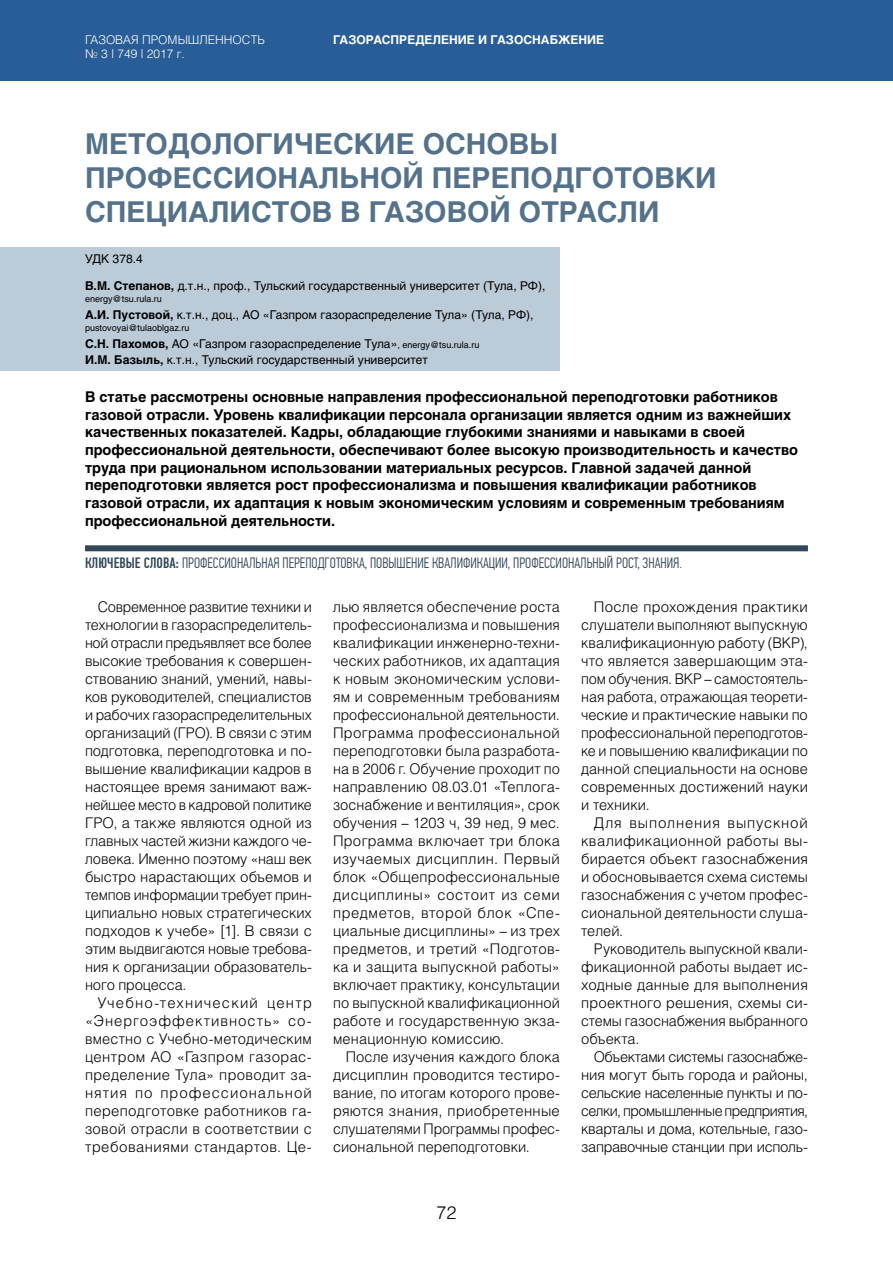
<style>
.page{position:relative;width:893px;height:1263px;background:#fff}
.page>*{position:absolute;margin:0;border:0;box-sizing:border-box;transform-origin:0 0}
.t1{font:700 28.5px/34.2px "Helios C";color:#54728b}
.t2{font:300 18px "Helios";color:#000}
.t3{font:300 15px "PF Din Text Comp Pro";color:#32485a}
.t4{font:300 14.7px/18px "Helios";color:#000;text-align:justify}
.t5{font:300 14.7px/18px "Helios";color:#000;text-align:justify;scale:.96 1}
.t6{font:700 14.7px/17.7px "Helios C";color:#000}
.t7{font:12px/16.5px "Helios C";color:#000}
.t8{font:300 12px/14.4px "Helios";color:#fff}
.t9{font:700 12px "Helios C";color:#fff}
.t10{font:9px "Helios C";color:#000}
.s1{font-weight:700}
.s2{font-size:9px}
.s3{font-weight:500}
</style>
<div class="page">
<div style="left:0;top:0;width:893px;height:81px;background:#295d97"></div>
<div style="left:0;top:247px;width:560px;height:124px;background:#bbcbd8"></div>
<div style="left:85px;top:545px;width:723px;height:6px;background:#32485a"></div>
<p class="t8" style="left:85px;top:32px;width:181px">ГАЗОВАЯ ПРОМЫШЛЕННОСТЬ № 3 | 749 | 2017 г.</p>
<p class="t9" style="left:333px;top:32px;width:273px">ГАЗОРАСПРЕДЕЛЕНИЕ И ГАЗОСНАБЖЕНИЕ</p>
<h1 class="t1" style="left:85px;top:127px;width:633px">МЕТОДОЛОГИЧЕСКИЕ ОСНОВЫ<br>ПРОФЕССИОНАЛЬНОЙ ПЕРЕПОДГОТОВКИ<br>СПЕЦИАЛИСТОВ В ГАЗОВОЙ ОТРАСЛИ</h1>
<p class="t7" style="left:85px;top:251px;width:59px">УДК 378.4</p>
<p class="t7" style="left:85px;top:277px;width:462px"><span class="s1">В.М. Степанов,</span> д.т.н., проф., Тульский государственный университет (Тула, РФ),</p>
<p class="t10" style="left:85px;top:294px;width:78px">energy@tsu.rula.ru</p>
<p class="t7" style="left:85px;top:306px;width:450px"><span class="s1">А.И. Пустовой,</span> к.т.н., доц., АО «Газпром газораспределение Тула» (Тула, РФ),</p>
<p class="t10" style="left:85px;top:322px;width:106px">pustovoyai@tulaoblgaz.ru</p>
<p class="t7" style="left:85px;top:335px;width:396px"><span class="s1">С.Н. Пахомов,</span> АО «Газпром газораспределение Тула»<span class="s2">, energy@tsu.rula.ru<br></span><span class="s1">И.М. Базыль,</span> к.т.н., Тульский государственный университет</p>
<p class="t6" style="left:85px;top:388px;width:715px">В статье рассмотрены основные направления профессиональной переподготовки работников газовой отрасли. Уровень квалификации персонала организации является одним из важнейших качественных показателей. Кадры, обладающие глубокими знаниями и навыками в своей профессиональной деятельности, обеспечивают более высокую производительность и качество труда при рациональном использовании материальных ресурсов. Главной задачей данной переподготовки является рост профессионализма и повышения квалификации работников газовой отрасли, их адаптация к новым экономическим условиям и современным требованиям профессиональной деятельности.</p>
<p class="t3" style="left:85px;top:555px;width:598px"><span class="s3">Ключевые слова:</span> профессиональная переподготовка, повышение квалификации, профессиональный рост, знания.</p>
<p class="t5" style="left:85px;top:598px;width:238px;text-indent:13px">Современное развитие техники и технологии в газораспределитель&shy;ной отрасли предъявляет все более высокие требования к совершен&shy;ствованию знаний, умений, навы&shy;ков руководителей, специалистов и рабочих газораспределительных организаций (ГРО). В связи с этим подготовка, переподготовка и по&shy;вышение квалификации кадров в настоящее время занимают важ&shy;нейшее место в кадровой политике ГРО, а также являются одной из главных частей жизни каждого че&shy;ловека. Именно поэтому «наш век быстро нарастающих объемов и темпов информации требует прин&shy;ципиально новых стратегических подходов к учебе» [1]. В связи с этим выдвигаются новые требова&shy;ния к организации образователь&shy;ного процесса.</p>
<p class="t4" style="left:85px;top:994px;width:228px;text-indent:13px">Учебно-технический центр «Энергоэффективность» со&shy;вместно с Учебно-методическим центром АО «Газпром газорас&shy;пределение Тула» проводит за&shy;нятия по профессиональной переподготовке работников га&shy;зовой отрасли в соответствии с требованиями стандартов. Це-</p>
<p class="t4" style="left:333px;top:598px;width:228px">лью является обеспечение роста профессионализма и повышения квалификации инженерно-техни&shy;ческих работников, их адаптация к новым экономическим услови&shy;ям и современным требованиям профессиональной деятельности.<br>Программа профессиональной переподготовки была разработа&shy;на в 2006 г. Обучение проходит по направлению 08.03.01 «Теплога&shy;зоснабжение и вентиляция», срок обучения – 1203 ч, 39 нед, 9 мес.<br>Программа включает три блока изучаемых дисциплин. Первый блок «Общепрофессиональные дисциплины» состоит из семи предметов, второй блок «Спе&shy;циальные дисциплины» – из трех предметов, и третий «Подготов&shy;ка и защита выпускной работы» включает практику, консультации по выпускной квалификационной работе и государственную экза&shy;менационную комиссию.</p>
<p class="t4" style="left:333px;top:1048px;width:228px;text-indent:13px">После изучения каждого блока дисциплин проводится тестиро&shy;вание, по итогам которого прове&shy;ряются знания, приобретенные слушателями Программы профес&shy;сиональной переподготовки.</p>
<p class="t2" style="left:436px;top:1201px;width:22px">72</p>
<p class="t4" style="left:581px;top:598px;width:228px;text-indent:13px">После прохождения практики слушатели выполняют выпускную квалификационную работу (ВКР), что является завершающим эта&shy;пом обучения. ВКР – самостоятель&shy;ная работа, отражающая теорети&shy;ческие и практические навыки по профессиональной переподготов&shy;ке и повышению квалификации по данной специальности на основе современных достижений науки и техники.</p>
<p class="t4" style="left:581px;top:814px;width:228px;text-indent:13px">Для выполнения выпускной квалификационной работы вы&shy;бирается объект газоснабжения и обосновывается схема системы газоснабжения с учетом профес&shy;сиональной деятельности слуша&shy;телей.</p>
<p class="t4" style="left:581px;top:940px;width:228px;text-indent:13px">Руководитель выпускной квали&shy;фикационной работы выдает ис&shy;ходные данные для выполнения проектного решения, схемы си&shy;стемы газоснабжения выбранного объекта.</p>
<p class="t4" style="left:581px;top:1048px;width:228px;text-indent:13px">Объектами системы газоснабже&shy;ния могут быть города и районы, сельские населенные пункты и по&shy;селки, промышленные предприятия, кварталы и дома, котельные, газо&shy;заправочные станции при исполь-</p>
</div>
